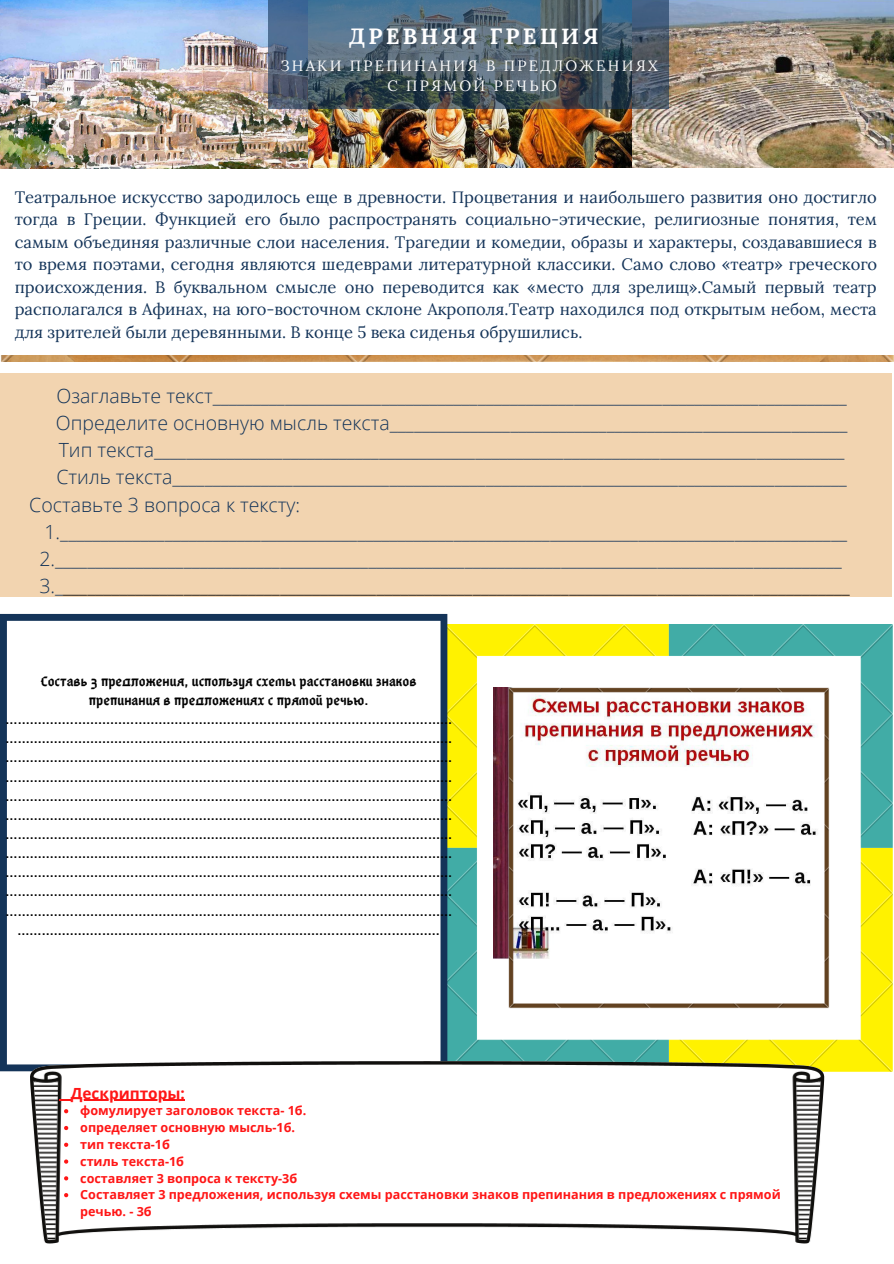
<style>
.page{position:relative;width:894px;height:1264px;background:#fff}
.page>*{position:absolute;margin:0;border:0;box-sizing:border-box;transform-origin:0 0}
.t1{font:700 22.05px "Lora";letter-spacing:.15em;color:#fff}
.t2{font:300 19.5px "Open Sans";color:#143459}
.t3{font:300 19.5px "Open Sans";color:#000}
.t4{font:16.5px/22.5px "Lora";color:#143459;text-align:justify}
.t5{font:700 15.3px "Open Sans";color:#ff1616}
.t6{font:15px "Lora";letter-spacing:.15em;color:#fff}
.t7{font:14.4px/19.2px "Abibas";color:#000;text-align:center}
.t8{font:700 12.6px/16.8px "Open Sans";color:#ff1616}
.s1{color:#143459}
</style>
<div class="page">
<img style="left:0;top:0;width:893px;height:168px">
<svg style="left:268px;top:0;width:400px;height:109px;background:#495e6d"></svg>
<div style="left:0;top:373px;width:891px;height:223px;background:#f2d4b0"></div>
<img style="left:0;top:356px;width:893px;height:5px">
<img style="left:447px;top:624px;width:445px;height:447px">
<svg style="left:0;top:614px;width:447px;height:457px"></svg>
<img style="left:30px;top:1061px;width:794px;height:182px">
<svg style="left:64px;top:1109px;width:4px;height:4px"></svg>
<svg style="left:64px;top:1125px;width:4px;height:5px"></svg>
<svg style="left:64px;top:1142px;width:4px;height:4px"></svg>
<svg style="left:64px;top:1159px;width:4px;height:4px"></svg>
<svg style="left:64px;top:1176px;width:4px;height:4px"></svg>
<svg style="left:64px;top:1192px;width:4px;height:5px"></svg>
<svg style="left:59px;top:1099px;width:12px;height:1px"></svg>
<hr style="left:71px;top:1099px;width:114px;height:1px;background:#ff1616">
<p class="t1" style="left:348px;top:22px;width:251px">ДРЕВНЯЯ ГРЕЦИЯ</p>
<p class="t6" style="left:280px;top:55px;width:379px">ЗНАКИ ПРЕПИНАНИЯ В ПРЕДЛОЖЕНИЯХ</p>
<p class="t6" style="left:387px;top:76px;width:171px">С ПРЯМОЙ РЕЧЬЮ</p>
<p class="t4" style="left:15px;top:185px;width:863px">Театральное искусство зародилось еще в древности. Процветания и наибольшего развития оно достигло тогда в Греции. Функцией его было распространять социально-этические, религиозные понятия, тем самым объединяя различные слои населения. Трагедии и комедии, образы и характеры, создававшиеся в то время поэтами, сегодня являются шедеврами литературной классики. Само слово «театр» греческого происхождения. В буквальном смысле оно переводится как «место для зрелищ».Самый первый театр располагался в Афинах, на юго-восточном склоне Акрополя.Театр находился под открытым небом, места для зрителей были деревянными. В конце 5 века сиденья обрушились.</p>
<p class="t2" style="left:56px;top:382px;width:791px">Озаглавьте текст_______________________________________________________________________________</p>
<p class="t2" style="left:56px;top:409px;width:792px">Определите основную мысль текста_________________________________________________________</p>
<p class="t2" style="left:59px;top:436px;width:787px">Тип текста______________________________________________________________________________________</p>
<p class="t2" style="left:56px;top:463px;width:791px">Стиль текста____________________________________________________________________________________</p>
<p class="t2" style="left:29px;top:490px;width:272px">Составьте 3 вопроса к тексту:</p>
<p class="t2" style="left:44px;top:517px;width:803px">1.__________________________________________________________________________________________________</p>
<p class="t2" style="left:39px;top:544px;width:803px">2.__________________________________________________________________________________________________</p>
<p class="t3" style="left:39px;top:571px;width:811px"><span class="s1">3._</span>__________________________________________________________________________________________________</p>
<p class="t7" style="left:41px;top:672px;width:377px">Составь 3 предложения, используя схемы расстановки знаков препинания в предложениях с прямой речью.</p>
<p class="t7" style="left:6px;top:711px;width:448px">............................................................................................................... ............................................................................................................... ............................................................................................................... ............................................................................................................... ............................................................................................................... ............................................................................................................... ............................................................................................................... ............................................................................................................... ............................................................................................................... ............................................................................................................... ............................................................................................................... .........................................................................................................</p>
<p class="t5" style="left:71px;top:1082px;width:116px">Дескрипторы:</p>
<p class="t8" style="left:80px;top:1102px;width:227px">фомулирует заголовок текста- 1б.</p>
<p class="t8" style="left:80px;top:1118px;width:216px">определяет основную мысль-1б.</p>
<p class="t8" style="left:80px;top:1135px;width:91px">тип текста-1б</p>
<p class="t8" style="left:80px;top:1152px;width:105px">стиль текста-1б</p>
<p class="t8" style="left:80px;top:1169px;width:218px">составляет 3 вопроса к тексту-3б</p>
<p class="t8" style="left:80px;top:1185px;width:701px">Составляет 3 предложения, используя схемы расстановки знаков препинания в предложениях с прямой речью. - 3б</p>
</div>
